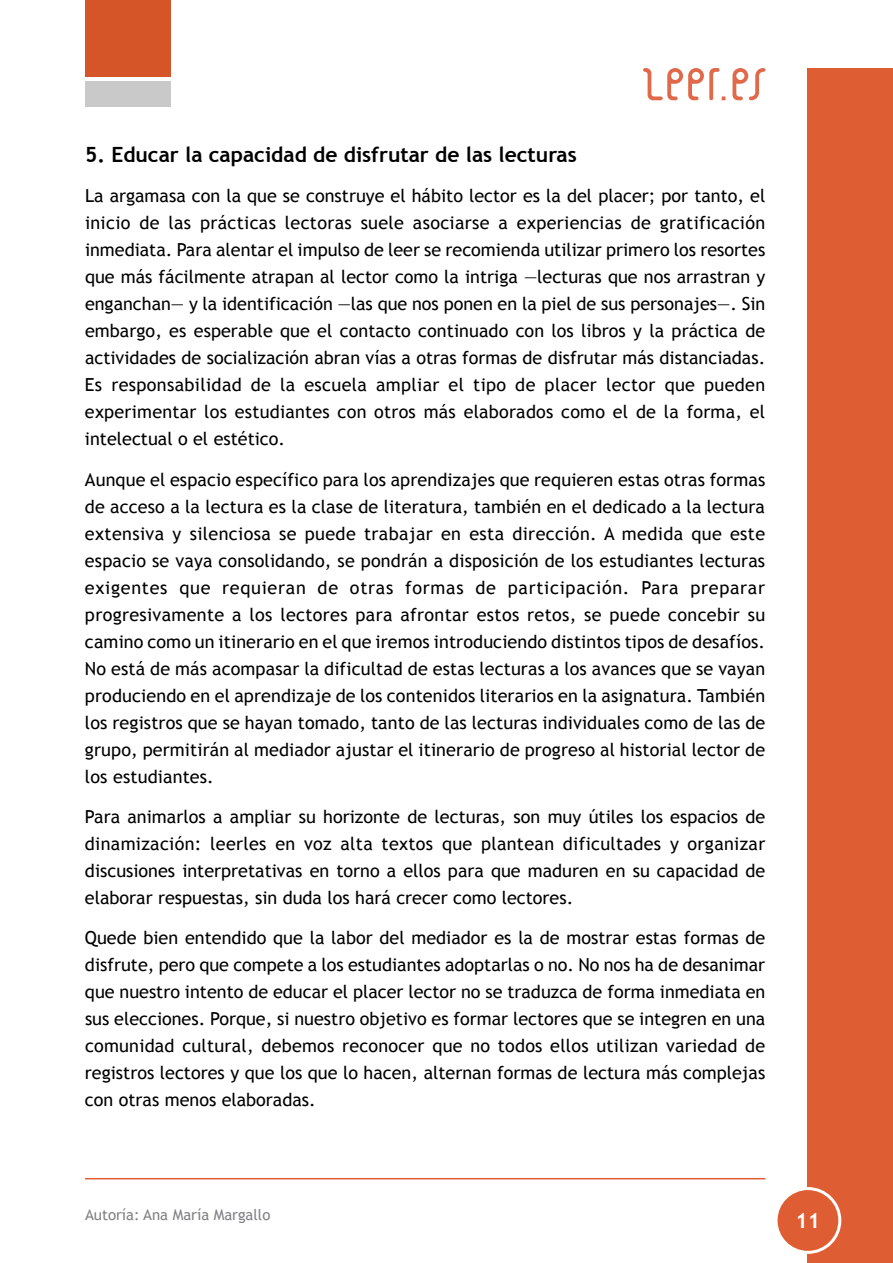
<style>
.page{position:relative;width:893px;height:1263px;background:#fff}
.page>*{position:absolute;margin:0;border:0;box-sizing:border-box;transform-origin:0 0}
.t1{font:700 21px "Trebuchet MS";color:#000}
.t2{font:700 21px "Trebuchet MS";color:#fff}
.t3{font:18px/27px "Trebuchet MS";color:#000;text-align:justify}
.t4{font:15px "Trebuchet MS";color:#808186}
</style>
<div class="page">
<hr style="left:85px;top:1178px;width:680px;height:1px;background:#df5d33">
<div style="left:808px;top:68px;width:85px;height:1195px;background:#df5d33"></div>
<div style="left:85px;top:0;width:85px;height:77px;background:#d55428"></div>
<div style="left:85px;top:81px;width:85px;height:25px;background:#c9c9c9"></div>
<div style="left:776px;top:1188px;width:64px;height:64px;background:#df5d33;border-radius:50%"></div>
<div style="left:774px;top:1187px;width:67px;height:67px;border:3px solid #fff;border-radius:50%"></div>
<svg style="left:643px;top:68px;width:122px;height:32px"></svg>
<h2 class="t1" style="left:85px;top:142px;width:493px">5. Educar la capacidad de disfrutar de las lecturas</h2>
<p class="t3" style="left:85px;top:183px;width:682px">La argamasa con la que se construye el hábito lector es la del placer; por tanto, el inicio de las prácticas lectoras suele asociarse a experiencias de gratificación inmediata. Para alentar el impulso de leer se recomienda utilizar primero los resortes que más fácilmente atrapan al lector como la intriga —lecturas que nos arrastran y enganchan— y la identificación —las que nos ponen en la piel de sus personajes—. Sin embargo, es esperable que el contacto continuado con los libros y la práctica de actividades de socialización abran vías a otras formas de disfrutar más distanciadas.<br>Es responsabilidad de la escuela ampliar el tipo de placer lector que pueden experimentar los estudiantes con otros más elaborados como el de la forma, el intelectual o el estético.</p>
<p class="t3" style="left:85px;top:466px;width:682px">Aunque el espacio específico para los aprendizajes que requieren estas otras formas de acceso a la lectura es la clase de literatura, también en el dedicado a la lectura extensiva y silenciosa se puede trabajar en esta dirección. A medida que este espacio se vaya consolidando, se pondrán a disposición de los estudiantes lecturas exigentes que requieran de otras formas de participación. Para preparar progresivamente a los lectores para afrontar estos retos, se puede concebir su camino como un itinerario en el que iremos introduciendo distintos tipos de desafíos.<br>No está de más acompasar la dificultad de estas lecturas a los avances que se vayan produciendo en el aprendizaje de los contenidos literarios en la asignatura. También los registros que se hayan tomado, tanto de las lecturas individuales como de las de grupo, permitirán al mediador ajustar el itinerario de progreso al historial lector de los estudiantes.</p>
<p class="t3" style="left:85px;top:803px;width:682px">Para animarlos a ampliar su horizonte de lecturas, son muy útiles los espacios de dinamización: leerles en voz alta textos que plantean dificultades y organizar discusiones interpretativas en torno a ellos para que maduren en su capacidad de elaborar respuestas, sin duda los hará crecer como lectores.</p>
<p class="t3" style="left:85px;top:925px;width:682px">Quede bien entendido que la labor del mediador es la de mostrar estas formas de disfrute, pero que compete a los estudiantes adoptarlas o no. No nos ha de desanimar que nuestro intento de educar el placer lector no se traduzca de forma inmediata en sus elecciones. Porque, si nuestro objetivo es formar lectores que se integren en una comunidad cultural, debemos reconocer que no todos ellos utilizan variedad de registros lectores y que los que lo hacen, alternan formas de lectura más complejas con otras menos elaboradas.</p>
<p class="t4" style="left:85px;top:1206px;width:187px">Autoría: Ana María Margallo</p>
<p class="t2" style="left:796px;top:1207px;width:26px">11</p>
</div>
